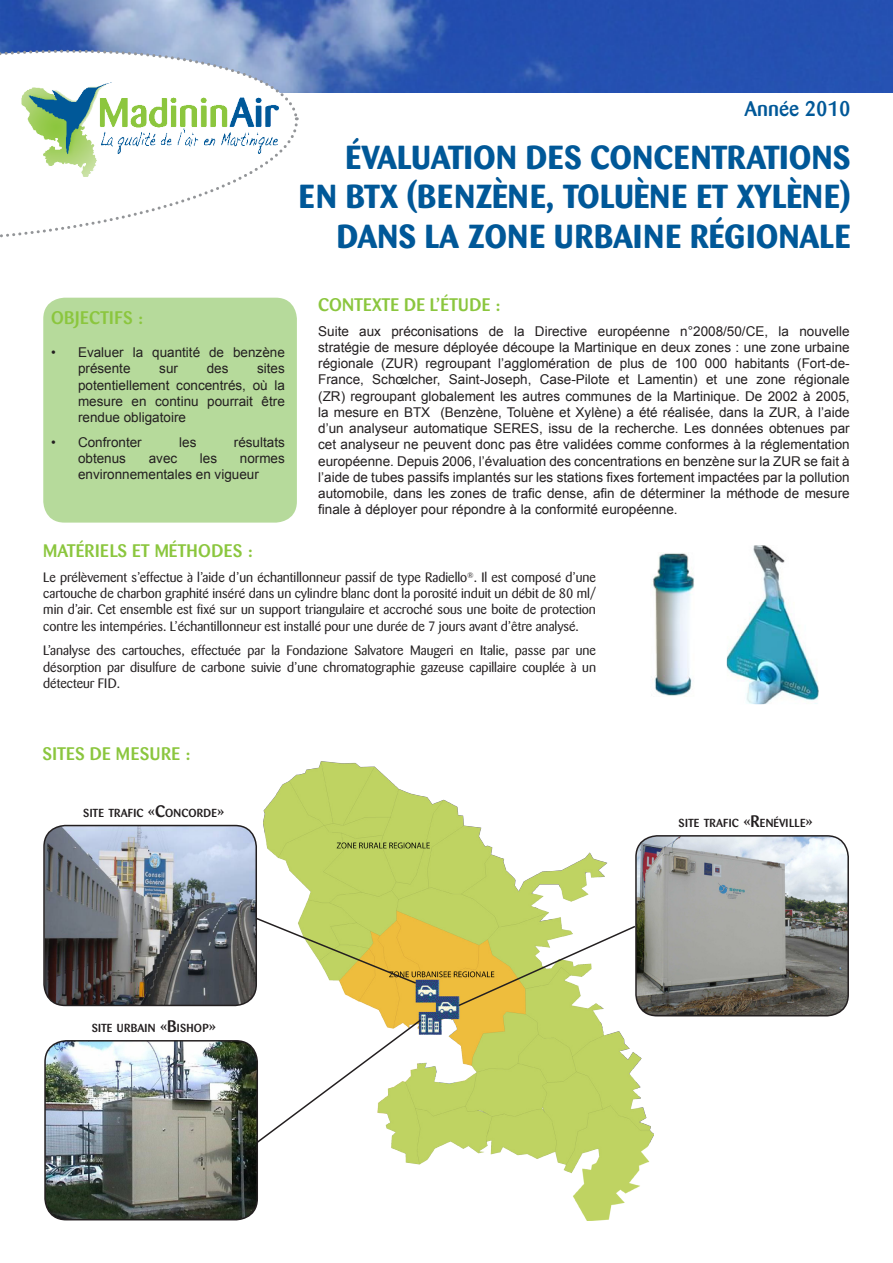
<style>
.page{position:relative;width:893px;height:1263px;background:#fff}
.page>*{position:absolute;margin:0;border:0;box-sizing:border-box;transform-origin:0 0}
.t1{font:700 33px/39.6px "Barmeno";color:#005898;text-align:right}
.t2{font:500 21px "Barmeno";color:#005898}
.t3{font:500 18px "Barmeno";color:#8bc63e}
.t4{font:500 18px "Barmeno";letter-spacing:.02em;color:#8bc63e}
.t5{font:13.5px/16.2px "Arial";color:#231f20}
.t6{font:13.5px/16.2px "Barmeno";color:#231f20;text-align:justify}
.t7{font:500 11.55px "Barmeno";letter-spacing:.02em;color:#231f20}
.s1{font-size:16.5px}
</style>
<div class="page">
<img style="left:264px;top:761px;width:389px;height:459px">
<div style="left:43px;top:298px;width:254px;height:225px;background:#b6da9b;border-radius:21px"></div>
<img style="left:0;top:0;width:893px;height:92px">
<svg style="left:0;top:40px;width:301px;height:53px"></svg>
<svg style="left:0;top:41px;width:300px;height:197px"></svg>
<img style="left:19px;top:79px;width:264px;height:102px">
<img style="left:652px;top:553px;width:43px;height:143px">
<img style="left:727px;top:545px;width:92px;height:159px">
<svg style="left:257px;top:914px;width:161px;height:71px"></svg>
<svg style="left:242px;top:1018px;width:181px;height:136px"></svg>
<img style="left:44px;top:825px;width:212px;height:180px">
<div style="left:43px;top:825px;width:214px;height:181px;border:2px solid #231f20;border-radius:21px"></div>
<img style="left:46px;top:1041px;width:211px;height:179px">
<div style="left:44px;top:1040px;width:214px;height:180px;border:2px solid #231f20;border-radius:21px"></div>
<img style="left:636px;top:836px;width:212px;height:180px">
<div style="left:635px;top:835px;width:214px;height:181px;border:2px solid #231f20;border-radius:21px"></div>
<svg style="left:457px;top:924px;width:180px;height:83px"></svg>
<p class="t2" style="left:744px;top:97px;width:107px">Année 2010</p>
<p class="t1" style="left:299px;top:137px;width:553px">ÉVALUATION DES CONCENTRATIONS<br>EN BTX (BENZÈNE, TOLUÈNE ET XYLÈNE)<br>DANS LA ZONE URBAINE RÉGIONALE</p>
<p class="t4" style="left:51px;top:307px;width:93px">OBJECTIFS :</p>
<p class="t5" style="left:78px;top:344px;width:208px;text-indent:-27px">• Evaluer la quantité de benzène présente</p>
<p class="t5" style="left:78px;top:361px;width:208px;text-align:justify;text-indent:179px">sites potentiellement concentrés, où la mesure en continu pourrait être rendue obligatoire</p>
<p class="t5" style="left:51px;top:434px;width:92px">• Confronter</p>
<p class="t5" style="left:179px;top:434px;width:19px">les</p>
<p class="t5" style="left:234px;top:434px;width:53px">résultats</p>
<p class="t5" style="left:78px;top:450px;width:50px">obtenus</p>
<p class="t5" style="left:149px;top:450px;width:30px">avec</p>
<p class="t5" style="left:200px;top:450px;width:19px">les</p>
<p class="t5" style="left:159px;top:361px;width:20px">sur</p>
<p class="t5" style="left:207px;top:361px;width:23px">des</p>
<p class="t5" style="left:78px;top:450px;width:208px;text-indent:162px">normes environnementales en vigueur</p>
<p class="t3" style="left:318px;top:294px;width:184px">CONTEXTE DE L’ÉTUDE :</p>
<p class="t5" style="left:318px;top:323px;width:533px;text-align:justify">Suite aux préconisations de la Directive européenne n°2008/50/CE, la nouvelle stratégie de mesure déployée découpe la Martinique en deux zones : une zone urbaine régionale (ZUR) regroupant l’agglomération de plus de 100 000 habitants (Fort-de-France, Schœlcher, Saint-Joseph, Case-Pilote et Lamentin) et une zone régionale (ZR) regroupant globalement les autres communes de la Martinique. De 2002 à 2005, la mesure en BTX (Benzène, Toluène et Xylène) a été réalisée, dans la ZUR, à l’aide d’un analyseur automatique SERES, issu de la recherche. Les données obtenues par cet analyseur ne peuvent donc pas être validées comme conformes à la réglementation européenne. Depuis 2006, l’évaluation des concentrations en benzène sur la ZUR se fait à l’aide de tubes passifs implantés sur les stations fixes fortement impactées par la pollution automobile, dans les zones de trafic dense, afin de déterminer la méthode de mesure finale à déployer pour répondre à la conformité européenne.</p>
<p class="t3" style="left:43px;top:540px;width:211px">MATÉRIELS ET MÉTHODES :</p>
<p class="t6" style="left:43px;top:569px;width:554px">Le prélèvement s’effectue à l’aide d’un échantillonneur passif de type Radiello<sup>®</sup>. Il est composé d’une cartouche de charbon graphité inséré dans un cylindre blanc dont la porosité induit un débit de 80 ml/ min d’air. Cet ensemble est fixé sur un support triangulaire et accroché sous une boite de protection contre les intempéries. L’échantillonneur est installé pour une durée de 7 jours avant d’être analysé.</p>
<p class="t6" style="left:43px;top:643px;width:554px">L’analyse des cartouches, effectuée par la Fondazione Salvatore Maugeri en Italie, passe par une désorption par disulfure de carbone suivie d’une chromatographie gazeuse capillaire couplée à un détecteur FID.</p>
<p class="t4" style="left:43px;top:743px;width:149px">SITES DE MESURE :</p>
<p class="t7" style="left:83px;top:806px;width:143px">SITE TRAFIC <span class="s1">«C</span>ONCORDE<span class="s1">»</span></p>
<p class="t7" style="left:92px;top:1021px;width:126px">SITE URBAIN <span class="s1">«B</span>ISHOP<span class="s1">»</span></p>
<p class="t7" style="left:679px;top:816px;width:136px">SITE TRAFIC <span class="s1">«R</span>ENÉVILLE<span class="s1">»</span></p>
</div>
